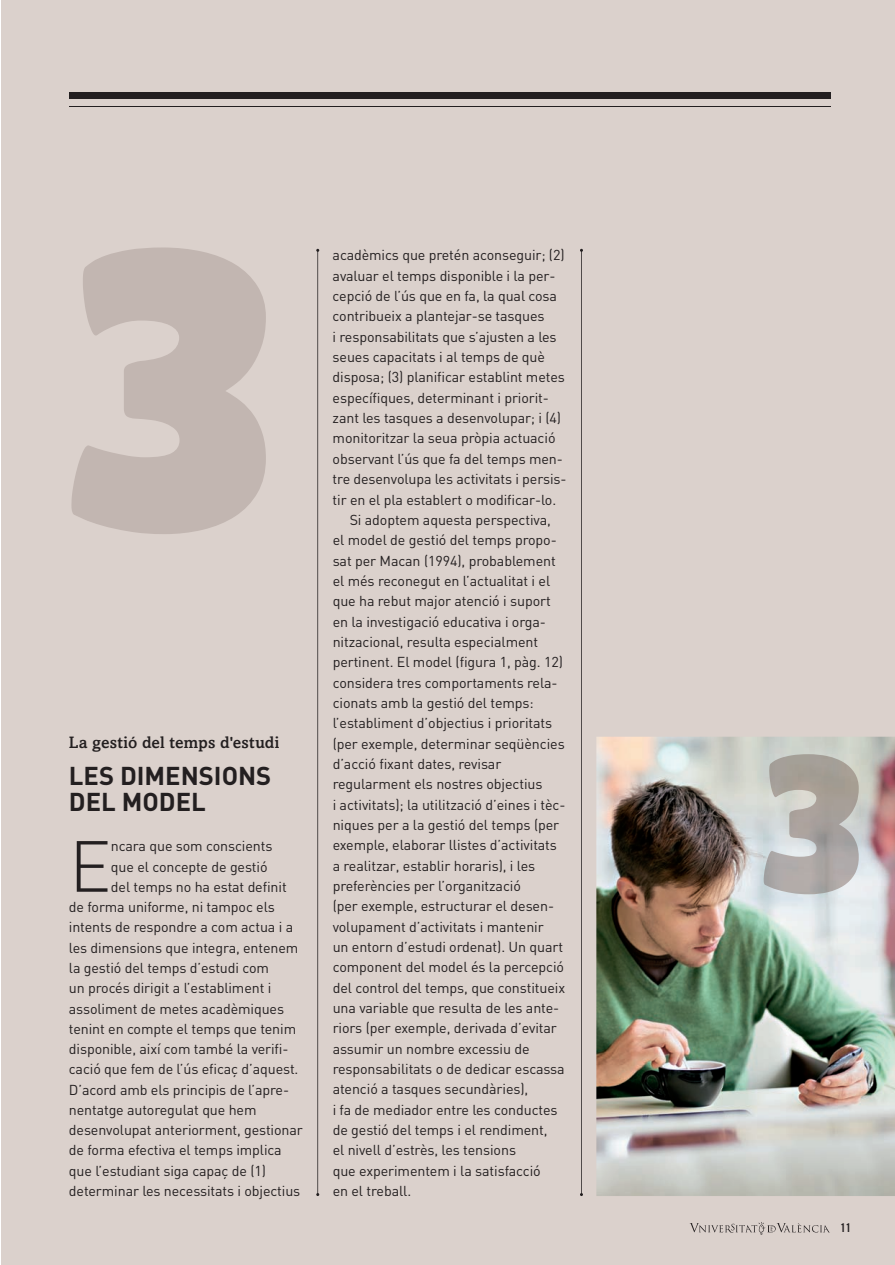
<style>
.page{position:relative;width:895px;height:1265px;background:#fff}
.page>*{position:absolute;margin:0;border:0;box-sizing:border-box;transform-origin:0 0}
.t1{font:900 378.6px "Hermes";color:#c2b6b1}
.t2{font:300 71.1px "DIN";color:#231f20}
.t3{font:700 25.5px/25.5px "DIN";color:#231f20}
.t4{font:500 16.5px "Amasis";letter-spacing:.01em;color:#231f20}
.t5{font:14.25px "DIN";letter-spacing:-.01em;color:#231f20}
.t6{font:12px "Trade Gothic Bold Cond Twenty";color:#231f20}
</style>
<div class="page">
<div style="left:1px;top:0;width:894px;height:1265px;background:#dbd1cc"></div>
<svg style="left:689px;top:1222px;width:141px;height:12px"></svg>
<hr style="left:317px;top:250px;width:1px;height:945px;background:#231f20">
<hr style="left:581px;top:250px;width:1px;height:945px;background:#231f20">
<hr style="left:69px;top:106px;width:761px;height:1px;background:#231f20">
<div style="left:69px;top:92px;width:761px;height:6px;background:#231f20"></div>
<img style="left:596px;top:736px;width:299px;height:460px">
<img style="left:763px;top:754px;width:95px;height:140px">
<h1 class="t1" style="left:54px;top:139px;width:231px">3</h1>
<p class="t5" style="left:333px;top:246px;width:233px">acadèmics que pretén aconseguir; (2)</p>
<p class="t5" style="left:333px;top:267px;width:224px">avaluar el temps disponible i la per-</p>
<p class="t5" style="left:333px;top:287px;width:226px">cepció de l’ús que en fa, la qual cosa</p>
<p class="t5" style="left:333px;top:307px;width:213px">contribueix a plantejar-se tasques</p>
<p class="t5" style="left:333px;top:328px;width:225px">i responsabilitats que s’ajusten a les</p>
<p class="t5" style="left:333px;top:348px;width:214px">seues capacitats i al temps de què</p>
<p class="t5" style="left:333px;top:368px;width:234px">disposa; (3) planificar establint metes</p>
<p class="t5" style="left:333px;top:389px;width:218px">específiques, determinant i priorit-</p>
<p class="t5" style="left:333px;top:409px;width:230px">zant les tasques a desenvolupar; i (4)</p>
<p class="t5" style="left:333px;top:429px;width:224px">monitoritzar la seua pròpia actuació</p>
<p class="t5" style="left:333px;top:450px;width:232px">observant l’ús que fa del temps men-</p>
<p class="t5" style="left:333px;top:470px;width:235px">tre desenvolupa les activitats i persis-</p>
<p class="t5" style="left:333px;top:490px;width:225px">tir en el pla establert o modificar-lo.</p>
<p class="t5" style="left:350px;top:511px;width:203px">Si adoptem aquesta perspectiva,</p>
<p class="t5" style="left:333px;top:531px;width:226px">el model de gestió del temps propo-</p>
<p class="t5" style="left:333px;top:551px;width:225px">sat per Macan (1994), probablement</p>
<p class="t5" style="left:333px;top:572px;width:219px">el més reconegut en l’actualitat i el</p>
<p class="t5" style="left:333px;top:592px;width:220px">que ha rebut major atenció i suport</p>
<p class="t5" style="left:333px;top:612px;width:215px">en la investigació educativa i orga-</p>
<p class="t5" style="left:333px;top:633px;width:207px">nitzacional, resulta especialment</p>
<p class="t5" style="left:333px;top:653px;width:232px">pertinent. El model (figura 1, pàg. 12)</p>
<p class="t5" style="left:333px;top:673px;width:226px">considera tres comportaments rela-</p>
<p class="t5" style="left:333px;top:694px;width:203px">cionats amb la gestió del temps:</p>
<p class="t5" style="left:333px;top:714px;width:221px">l’establiment d’objectius i prioritats</p>
<p class="t5" style="left:333px;top:734px;width:233px">(per exemple, determinar seqüències</p>
<p class="t5" style="left:333px;top:755px;width:170px">d’acció fixant dates, revisar</p>
<p class="t5" style="left:333px;top:775px;width:211px">regularment els nostres objectius</p>
<p class="t5" style="left:333px;top:795px;width:234px">i activitats); la utilització d’eines i tèc-</p>
<p class="t5" style="left:333px;top:816px;width:228px">niques per a la gestió del temps (per</p>
<p class="t5" style="left:333px;top:836px;width:226px">exemple, elaborar llistes d’activitats</p>
<p class="t5" style="left:333px;top:856px;width:204px">a realitzar, establir horaris), i les</p>
<p class="t5" style="left:333px;top:877px;width:190px">preferències per l’organització</p>
<p class="t5" style="left:333px;top:897px;width:223px">(per exemple, estructurar el desen-</p>
<p class="t5" style="left:333px;top:917px;width:213px">volupament d’activitats i mantenir</p>
<p class="t5" style="left:333px;top:938px;width:232px">un entorn d’estudi ordenat). Un quart</p>
<p class="t5" style="left:333px;top:958px;width:233px">component del model és la percepció</p>
<p class="t5" style="left:333px;top:978px;width:234px">del control del temps, que constitueix</p>
<p class="t5" style="left:333px;top:999px;width:228px">una variable que resulta de les ante-</p>
<p class="t5" style="left:333px;top:1019px;width:226px">riors (per exemple, derivada d’evitar</p>
<p class="t5" style="left:333px;top:1039px;width:198px">assumir un nombre excessiu de</p>
<p class="t5" style="left:333px;top:1060px;width:233px">responsabilitats o de dedicar escassa</p>
<p class="t5" style="left:333px;top:1080px;width:197px">atenció a tasques secundàries),</p>
<p class="t5" style="left:333px;top:1100px;width:226px">i fa de mediador entre les conductes</p>
<p class="t5" style="left:333px;top:1121px;width:216px">de gestió del temps i el rendiment,</p>
<p class="t5" style="left:333px;top:1141px;width:185px">el nivell d’estrès, les tensions</p>
<p class="t5" style="left:333px;top:1161px;width:210px">que experimentem i la satisfacció</p>
<p class="t5" style="left:333px;top:1182px;width:80px">en el treball.</p>
<p class="t4" style="left:69px;top:732px;width:212px">La gestió del temps d'estudi</p>
<h3 class="t3" style="left:69px;top:762px;width:204px">LES DIMENSIONS<br>DEL MODEL</h3>
<h2 class="t2" style="left:69px;top:822px;width:44px">E</h2>
<p class="t5" style="left:111px;top:837px;width:163px">ncara que som conscients</p>
<p class="t5" style="left:111px;top:857px;width:158px">que el concepte de gestió</p>
<p class="t5" style="left:111px;top:877px;width:177px">del temps no ha estat definit</p>
<p class="t5" style="left:69px;top:898px;width:207px">de forma uniforme, ni tampoc els</p>
<p class="t5" style="left:69px;top:918px;width:226px">intents de respondre a com actua i a</p>
<p class="t5" style="left:69px;top:938px;width:231px">les dimensions que integra, entenem</p>
<p class="t5" style="left:69px;top:959px;width:202px">la gestió del temps d’estudi com</p>
<p class="t5" style="left:69px;top:979px;width:204px">un procés dirigit a l’establiment i</p>
<p class="t5" style="left:69px;top:999px;width:217px">assoliment de metes acadèmiques</p>
<p class="t5" style="left:69px;top:1019px;width:229px">tenint en compte el temps que tenim</p>
<p class="t5" style="left:69px;top:1040px;width:221px">disponible, així com també la verifi-</p>
<p class="t5" style="left:69px;top:1060px;width:231px">cació que fem de l’ús eficaç d’aquest.</p>
<p class="t5" style="left:69px;top:1080px;width:222px">D’acord amb els principis de l’apre-</p>
<p class="t5" style="left:69px;top:1101px;width:189px">nentatge autoregulat que hem</p>
<p class="t5" style="left:69px;top:1121px;width:235px">desenvolupat anteriorment, gestionar</p>
<p class="t5" style="left:69px;top:1141px;width:214px">de forma efectiva el temps implica</p>
<p class="t5" style="left:69px;top:1161px;width:199px">que l’estudiant siga capaç de (1)</p>
<p class="t5" style="left:69px;top:1182px;width:233px">determinar les necessitats i objectius</p>
<p class="t6" style="left:840px;top:1221px;width:12px">11</p>
</div>
